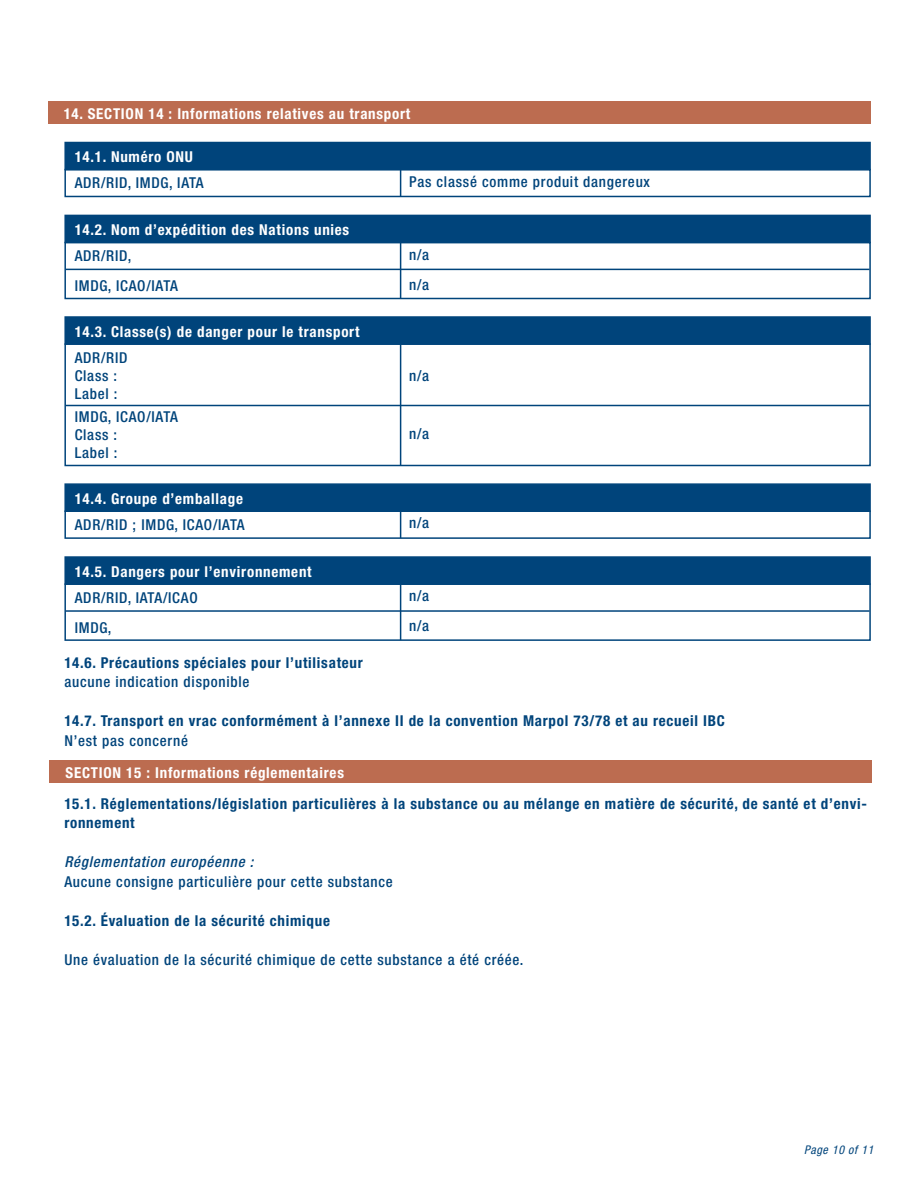
<style>
.page{position:relative;width:918px;height:1188px;background:#fff}
.page>*{position:absolute;margin:0;border:0;box-sizing:border-box;transform-origin:0 0}
.t1{font:500 condensed 15px/30px "Helvetica Neue";letter-spacing:.05em;color:#00447b}
.t2{font:700 condensed 15px/19.5px "Helvetica Neue";letter-spacing:.05em;color:#00447b}
.t3{font:700 condensed 15px "Helvetica Neue";letter-spacing:.05em;color:#fff}
.t4{font:italic 500 condensed 15px "Helvetica Neue";letter-spacing:.05em;color:#00447b}
.t5{font:italic condensed 12px "Helvetica Neue";letter-spacing:.05em;color:#00447b}
</style>
<div class="page">
<div style="left:48px;top:101px;width:822px;height:23px;background:#bc6c50"></div>
<div style="left:64px;top:142px;width:807px;height:28px;background:#00447b"></div>
<svg style="left:400px;top:172px;width:1px;height:22px"></svg>
<div style="left:64px;top:169px;width:807px;height:28px;border:2px solid #00447b"></div>
<hr style="left:66px;top:269px;width:804px;height:1px;background:#00447b">
<div style="left:64px;top:215px;width:807px;height:28px;background:#00447b"></div>
<hr style="left:400px;top:243px;width:1px;height:56px;background:#00447b">
<div style="left:64px;top:242px;width:807px;height:57px;border:2px solid #00447b"></div>
<hr style="left:66px;top:405px;width:804px;height:1px;background:#00447b">
<div style="left:64px;top:316px;width:807px;height:29px;background:#00447b;border:2px solid #00447b"></div>
<hr style="left:400px;top:345px;width:1px;height:120px;background:#00447b">
<div style="left:64px;top:343px;width:807px;height:123px;border:2px solid #00447b"></div>
<div style="left:64px;top:483px;width:807px;height:29px;background:#00447b;border:2px solid #00447b"></div>
<svg style="left:400px;top:513px;width:1px;height:23px"></svg>
<div style="left:64px;top:510px;width:807px;height:29px;border:2px solid #00447b"></div>
<hr style="left:66px;top:610px;width:804px;height:2px;background:#00447b">
<div style="left:64px;top:556px;width:807px;height:29px;background:#00447b;border:2px solid #00447b"></div>
<hr style="left:400px;top:585px;width:1px;height:55px;background:#00447b">
<div style="left:64px;top:583px;width:807px;height:58px;border:2px solid #00447b"></div>
<div style="left:50px;top:761px;width:822px;height:22px;background:#bc6c50"></div>
<p class="t3" style="left:64px;top:105px;width:348px">14. SECTION 14 : Informations relatives au transport</p>
<p class="t3" style="left:75px;top:148px;width:120px">14.1. Numéro ONU</p>
<p class="t1" style="left:75px;top:168px;width:131px">ADR/RID, IMDG, IATA</p>
<p class="t1" style="left:409px;top:166px;width:242px">Pas classé comme produit dangereux</p>
<p class="t3" style="left:75px;top:221px;width:276px">14.2. Nom d’expédition des Nations unies</p>
<p class="t1" style="left:75px;top:241px;width:105px">ADR/RID,<br>IMDG, ICAO/IATA</p>
<p class="t1" style="left:409px;top:239px;width:22px">n/a n/a</p>
<p class="t3" style="left:75px;top:322px;width:286px">14.3. Classe(s) de danger pour le transport</p>
<p class="t1" style="left:75px;top:348px;width:54px;line-height:18px">ADR/RID<br>Class :<br>Label :</p>
<p class="t1" style="left:409px;top:360px;width:22px">n/a</p>
<p class="t1" style="left:75px;top:408px;width:105px;line-height:18px">IMDG, ICAO/IATA<br>Class :<br>Label :</p>
<p class="t3" style="left:75px;top:490px;width:170px">14.4. Groupe d’emballage</p>
<p class="t1" style="left:75px;top:509px;width:171px">ADR/RID ; IMDG, ICAO/IATA</p>
<p class="t1" style="left:409px;top:508px;width:22px">n/a</p>
<p class="t3" style="left:75px;top:562px;width:239px">14.5. Dangers pour l’environnement</p>
<p class="t1" style="left:75px;top:582px;width:125px">ADR/RID, IATA/ICAO<br>IMDG,</p>
<p class="t1" style="left:409px;top:581px;width:22px">n/a n/a</p>
<p class="t2" style="left:64px;top:653px;width:300px">14.6. Précautions spéciales pour l’utilisateur</p>
<p class="t1" style="left:64px;top:667px;width:187px">aucune indication disponible</p>
<p class="t2" style="left:64px;top:711px;width:662px">14.7. Transport en vrac conformément à l’annexe II de la convention Marpol 73/78 et au recueil IBC</p>
<p class="t1" style="left:64px;top:725px;width:125px">N’est pas concerné</p>
<p class="t3" style="left:66px;top:764px;width:280px">SECTION 15 : Informations réglementaires</p>
<p class="t2" style="left:64px;top:793px;width:804px">15.1. Réglementations/législation particulières à la substance ou au mélange en matière de sécurité, de santé et d’envi&shy;ronnement</p>
<p class="t4" style="left:64px;top:853px;width:191px">Réglementation européenne :</p>
<p class="t1" style="left:64px;top:866px;width:330px">Aucune consigne particulière pour cette substance</p>
<p class="t2" style="left:64px;top:910px;width:267px">15.2. Évaluation de la sécurité chimique</p>
<p class="t1" style="left:64px;top:944px;width:461px">Une évaluation de la sécurité chimique de cette substance a été créée.</p>
<p class="t1" style="left:409px;top:419px;width:22px">n/a</p>
<p class="t5" style="left:804px;top:1142px;width:71px">Page 10 of 11</p>
</div>
